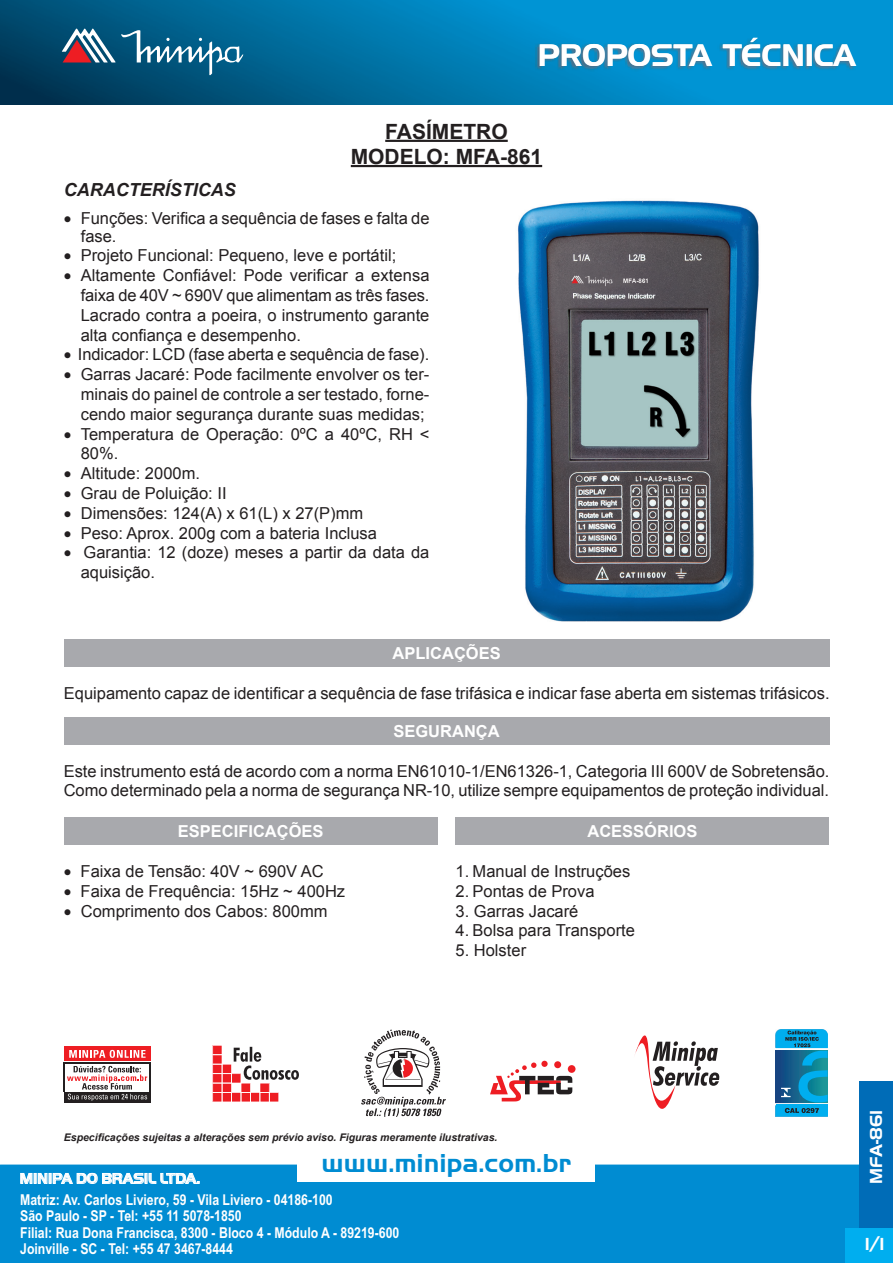
<style>
.page{position:relative;width:893px;height:1263px;background:#fff}
.page>*{position:absolute;margin:0;border:0;box-sizing:border-box;transform-origin:0 0}
.t1{font:30px "Handel Gothic BT";color:#fff}
.t2{font:700 27px "Handel Got D";color:#008cd2}
.t3{font:700 21px "Arial";color:#231f20}
.t4{font:italic 700 18px "Arial";color:#231f20}
.t5{font:700 18px "Handel Got D";letter-spacing:-.005em;color:#fff}
.Texto_padrão{font:16.5px/19.8px "Arial";color:#231f20}
.t6{font:700 16.5px "Arial";color:#fff}
.t7{font:700 15px/16.5px "Arial Narrow";color:#fff}
.t8{font:700 15px "Handel Got D";color:#fff}
.Texto_padrão-2{font:italic 700 10.5px "Arial";color:#231f20}
</style>
<div class="page">
<div style="left:0;top:1165px;width:893px;height:98px;background:#008cd2"></div>
<div style="left:297px;top:1148px;width:298px;height:33px;background:#fff"></div>
<svg style="left:20px;top:1172px;width:180px;height:12px"></svg>
<div style="left:859px;top:1082px;width:34px;height:181px;background:#006cb7"></div>
<div style="left:845px;top:1229px;width:48px;height:34px;background:#00aeef"></div>
<img style="left:0;top:0;width:893px;height:104px">
<img style="left:534px;top:39px;width:323px;height:32px">
<svg style="left:62px;top:28px;width:181px;height:47px;background:#326e8e"></svg>
<img style="left:518px;top:200px;width:241px;height:422px">
<div style="left:64px;top:818px;width:374px;height:27px;background:#a8a9ad"></div>
<div style="left:64px;top:1046px;width:87px;height:15px;background:#ee1d23"></div>
<div style="left:64px;top:1092px;width:87px;height:10px;background:#231f20"></div>
<svg style="left:69px;top:1050px;width:77px;height:8px"></svg>
<hr style="left:64px;top:1062px;width:1px;height:30px;background:#231f20">
<hr style="left:150px;top:1062px;width:1px;height:30px;background:#231f20">
<hr style="left:64px;top:1062px;width:87px;height:1px;background:#231f20">
<svg style="left:67px;top:1066px;width:80px;height:35px"></svg>
<svg style="left:212px;top:1045px;width:87px;height:56px"></svg>
<div style="left:568px;top:1065px;width:7px;height:8px;background:#ee1d23;border-radius:50%"></div>
<div style="left:541px;top:1061px;width:7px;height:6px;background:#ee1f25;border-radius:50%"></div>
<svg style="left:490px;top:1062px;width:82px;height:39px"></svg>
<svg style="left:635px;top:1035px;width:84px;height:74px"></svg>
<div style="left:776px;top:1105px;width:52px;height:11px;background:#00aeef"></div>
<svg style="left:776px;top:1029px;width:52px;height:84px;background:#1788b4"></svg>
<svg style="left:361px;top:1029px;width:85px;height:88px"></svg>
<hr style="left:385px;top:140px;width:123px;height:2px;background:#231f20">
<hr style="left:351px;top:165px;width:191px;height:2px;background:#231f20">
<div style="left:456px;top:818px;width:373px;height:27px;background:#a8a9ad"></div>
<div style="left:64px;top:717px;width:765px;height:27px;background:#a8a9ad"></div>
<div style="left:64px;top:639px;width:765px;height:28px;background:#a8a9ad"></div>
<h1 class="t1" style="left:538px;top:37px;width:319px">PROPOSTA TÉCNICA</h1>
<p class="t4" style="left:64px;top:178px;width:173px">CARACTERÍSTICAS</p>
<p class="t3" style="left:385px;top:117px;width:124px">FASÍMETRO</p>
<p class="t3" style="left:351px;top:142px;width:193px">MODELO: MFA-861</p>
<p class="Texto_padrão" style="left:81px;top:209px;width:350px;line-height:18px;text-indent:-17px">• Funções: Verifica a sequência de fases e falta de fase.</p>
<p class="Texto_padrão" style="left:64px;top:246px;width:334px">• Projeto Funcional: Pequeno, leve e portátil;</p>
<p class="Texto_padrão" style="left:81px;top:266px;width:350px;text-align:justify;text-indent:-17px">• Altamente Confiável: Pode verificar a extensa faixa de 40V ~ 690V que alimentam as três fases.<br>Lacrado contra a poeira, o instrumento garante alta confiança e desempenho.</p>
<p class="Texto_padrão" style="left:64px;top:345px;width:367px">• Indicador: LCD (fase aberta e sequência de fase).</p>
<p class="Texto_padrão" style="left:81px;top:365px;width:350px;text-align:justify;text-indent:-17px">• Garras Jacaré: Pode facilmente envolver os ter&shy;minais do painel de controle a ser testado, forne&shy;cendo maior segurança durante suas medidas;</p>
<p class="Texto_padrão" style="left:81px;top:424px;width:350px;text-indent:-17px">• Temperatura de Operação: 0ºC a 40ºC, RH &lt;<br>80%.</p>
<p class="Texto_padrão" style="left:64px;top:464px;width:138px">• Altitude: 2000m.</p>
<p class="Texto_padrão" style="left:64px;top:483px;width:164px">• Grau de Poluição: II</p>
<p class="Texto_padrão" style="left:64px;top:503px;width:301px">• Dimensões: 124(A) x 61(L) x 27(P)mm</p>
<p class="Texto_padrão" style="left:64px;top:523px;width:315px">• Peso: Aprox. 200g com a bateria Inclusa</p>
<p class="Texto_padrão" style="left:81px;top:543px;width:350px;text-indent:-17px">• Garantia: 12 (doze) meses a partir da data da aquisição.</p>
<p class="t6" style="left:393px;top:642px;width:110px">APLICAÇÕES</p>
<p class="Texto_padrão" style="left:64px;top:683px;width:767px">Equipamento capaz de identificar a sequência de fase trifásica e indicar fase aberta em sistemas trifásicos.</p>
<p class="t6" style="left:393px;top:720px;width:108px">SEGURANÇA</p>
<p class="Texto_padrão" style="left:64px;top:761px;width:767px">Este instrumento está de acordo com a norma EN61010-1/EN61326-1, Categoria III 600V de Sobretensão.</p>
<p class="Texto_padrão" style="left:64px;top:781px;width:767px">Como determinado pela a norma de segurança NR-10, utilize sempre equipamentos de proteção individual.</p>
<p class="t6" style="left:178px;top:820px;width:147px">ESPECIFICAÇÕES</p>
<p class="Texto_padrão" style="left:64px;top:861px;width:261px">• Faixa de Tensão: 40V ~ 690V AC</p>
<p class="Texto_padrão" style="left:64px;top:881px;width:283px">• Faixa de Frequência: 15Hz ~ 400Hz</p>
<p class="Texto_padrão" style="left:64px;top:901px;width:265px">• Comprimento dos Cabos: 800mm</p>
<p class="t6" style="left:587px;top:820px;width:112px">ACESSÓRIOS</p>
<p class="Texto_padrão" style="left:456px;top:861px;width:176px">1. Manual de Instruções</p>
<p class="Texto_padrão" style="left:456px;top:881px;width:141px">2. Pontas de Prova</p>
<p class="Texto_padrão" style="left:456px;top:901px;width:124px">3. Garras Jacaré</p>
<p class="Texto_padrão" style="left:456px;top:921px;width:181px">4. Bolsa para Transporte</p>
<p class="Texto_padrão" style="left:456px;top:941px;width:72px">5. Holster</p>
<p class="Texto_padrão-2" style="left:64px;top:1130px;width:435px">Especificações sujeitas a alterações sem prévio aviso. Figuras meramente ilustrativas.</p>
<h2 class="t2" style="left:322px;top:1144px;width:251px">www.minipa.com.br</h2>
<p class="t8" style="left:20px;top:1168px;width:182px">MINIPA DO BRASIL LTDA.</p>
<p class="t7" style="left:20px;top:1193px;width:381px">Matriz: Av. Carlos Liviero, 59 - Vila Liviero - 04186-100<br>São Paulo - SP - Tel: +55 11 5078-1850<br>Filial: Rua Dona Francisca, 8300 - Bloco 4 - Módulo A - 89219-600<br>Joinville - SC - Tel: +55 47 3467-8444</p>
<p class="t5" style="left:866px;top:1184px;width:76px;rotate:-90deg">MFA-861</p>
<p class="t5" style="left:865px;top:1234px;width:21px">1/1</p>
</div>
